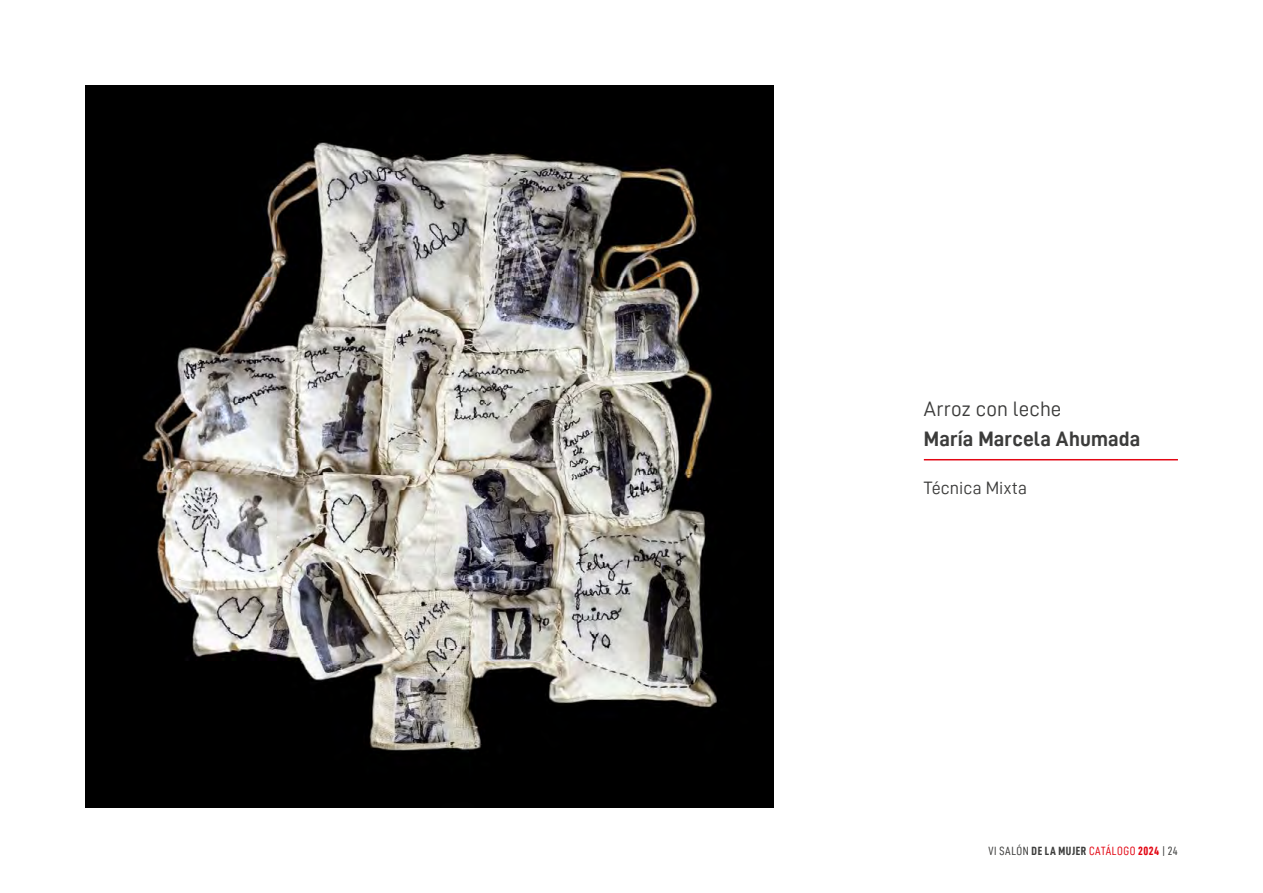
<style>
.page{position:relative;width:1263px;height:893px;background:#fff}
.page>*{position:absolute;margin:0;border:0;box-sizing:border-box;transform-origin:0 0}
.t1{font:21px "D DIN Bold";letter-spacing:.005em;color:#3c3c3b}
.t2{font:21px "D DIN";letter-spacing:.005em;color:#3c3c3b}
.t3{font:18px "D DIN";color:#3c3c3b}
.t4{font:12px "D DIN Condensed";letter-spacing:.045em;color:#3c3c3b}
.s1{font-family:"D DIN Condensed Bold"}
.s2{color:#e30613}
.s3{font-family:"D DIN Condensed Bold";color:#e30613}
</style>
<div class="page">
<img style="left:85px;top:85px;width:689px;height:723px">
<hr style="left:924px;top:459px;width:254px;height:1px;background:#e30613">
<h1 class="t2" style="left:924px;top:397px;width:139px">Arroz con leche</h1>
<h1 class="t1" style="left:924px;top:427px;width:218px">María Marcela Ahumada</h1>
<h2 class="t3" style="left:924px;top:478px;width:105px">Técnica Mixta</h2>
<p class="t4" style="left:988px;top:845px;width:191px">VI SALÓN <span class="s1">DE LA MUJER</span> <span class="s2">CATÁLOGO</span> <span class="s3">2024</span> | 24</p>
</div>
